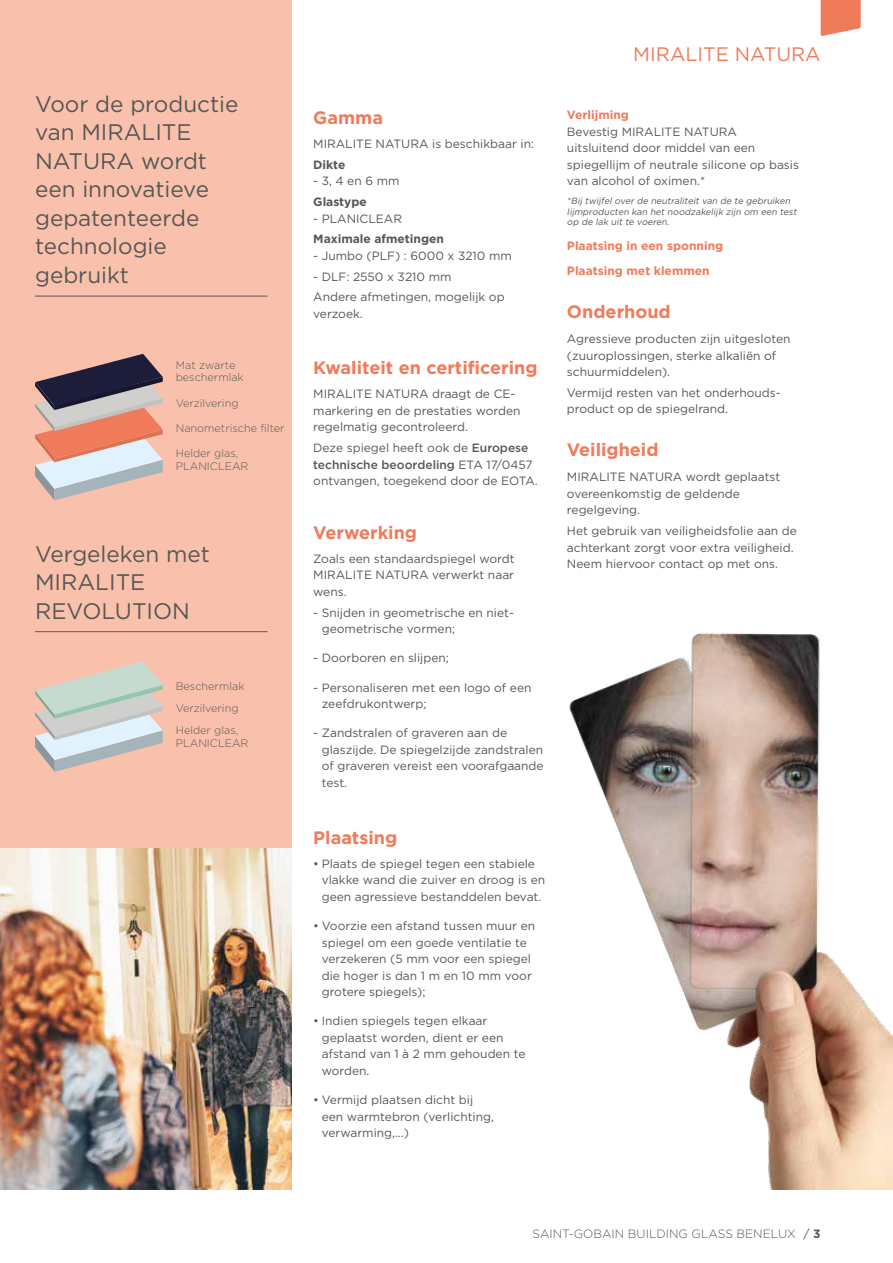
<style>
.page{position:relative;width:893px;height:1263px;background:#fff}
.page>*{position:absolute;margin:0;border:0;box-sizing:border-box;transform-origin:0 0}
.t1{font:22.5px/28.5px "Gotham";color:#575756}
.t2{font:19.5px "Gotham";color:#ef7b5b}
.t3{font:700 18px "Gotham";color:#ef7b5b}
.t4{font:12px/16.5px "Gotham";color:#575756}
.t5{font:700 12px/25px "Gotham";color:#ef7b5b}
.t6{font:300 12px "Gotham";color:#575756}
.t7{font:700 12px "Gotham";color:#575756}
.t8{font:300 10.95px/22.4px "Gotham";color:#575756}
.t9{font:italic 9px/10.5px "Gotham";color:#575756}
.s1{font-weight:500}
.s2{font-weight:400}
.s3{font-weight:700}
</style>
<div class="page">
<svg style="left:821px;top:0;width:40px;height:36px"></svg>
<div style="left:0;top:0;width:292px;height:1189px;background:#f9c1ab"></div>
<hr style="left:35px;top:296px;width:233px;height:1px;background:#575756">
<hr style="left:35px;top:631px;width:233px;height:1px;background:#575756">
<img style="left:569px;top:633px;width:324px;height:556px">
<img style="left:0;top:848px;width:292px;height:341px">
<svg style="left:35px;top:354px;width:128px;height:146px"></svg>
<svg style="left:35px;top:661px;width:128px;height:111px"></svg>
<h1 class="t1" style="left:35px;top:89px;width:205px">Voor de productie van MIRALITE<br>NATURA wordt een innovatieve gepatenteerde technologie gebruikt</h1>
<p class="t8" style="left:176px;top:359px;width:69px;line-height:12.5px">Mat zwarte beschermlak</p>
<p class="t8" style="left:176px;top:391px;width:64px">Verzilvering</p>
<p class="t8" style="left:176px;top:417px;width:110px">Nanometrische filter</p>
<p class="t8" style="left:176px;top:447px;width:74px;line-height:12.5px">Helder glas,<br>PLANICLEAR</p>
<h1 class="t1" style="left:35px;top:539px;width:176px">Vergeleken met<br>MIRALITE<br>REVOLUTION</h1>
<p class="t8" style="left:176px;top:675px;width:70px">Beschermlak<br>Verzilvering<br>Helder glas,</p>
<p class="t8" style="left:176px;top:732px;width:74px">PLANICLEAR</p>
<h2 class="t2" style="left:633px;top:43px;width:189px">MIRALITE NATURA</h2>
<h3 class="t3" style="left:313px;top:106px;width:71px">Gamma</h3>
<p class="t5" style="left:567px;top:102px;width:64px">Verlijming</p>
<p class="t4" style="left:567px;top:123px;width:234px">Bevestig MIRALITE NATURA uitsluitend door middel van een spiegellijm of neutrale silicone op basis van alcohol of oximen.*</p>
<p class="t9" style="left:567px;top:195px;width:233px">*Bij twijfel over de neutraliteit van de te gebruiken lij mproducten kan het noodzakelij k zij n om een test op de lak uit te voeren.</p>
<p class="t5" style="left:567px;top:233px;width:158px">Plaatsing in een sponning<br>Plaatsing met klemmen</p>
<h3 class="t3" style="left:567px;top:300px;width:105px">Onderhoud</h3>
<p class="t4" style="left:567px;top:330px;width:225px">Agressieve producten zijn uitgesloten (zuuroplossingen, sterke alkaliën of schuurmiddelen).</p>
<p class="t4" style="left:567px;top:384px;width:215px">Vermijd resten van het onderhouds&shy;product op de spiegelrand.</p>
<h3 class="t3" style="left:567px;top:438px;width:93px">Veiligheid</h3>
<p class="t4" style="left:567px;top:469px;width:215px">MIRALITE NATURA wordt geplaatst overeenkomstig de geldende regelgeving.</p>
<p class="t4" style="left:567px;top:522px;width:232px">Het gebruik van veiligheidsfolie aan de achterkant zorgt voor extra veiligheid.<br>Neem hiervoor contact op met ons.</p>
<p class="t4" style="left:313px;top:135px;width:222px">MIRALITE NATURA is beschikbaar in:</p>
<p class="t7" style="left:313px;top:157px;width:34px">Dikte</p>
<p class="t4" style="left:313px;top:173px;width:88px">- 3, 4 en 6 mm</p>
<p class="t7" style="left:313px;top:194px;width:55px">Glastype</p>
<p class="t4" style="left:313px;top:210px;width:90px">- PLANICLEAR</p>
<p class="t7" style="left:313px;top:231px;width:132px">Maximale afmetingen</p>
<p class="t4" style="left:313px;top:247px;width:200px">- Jumbo (PLF) : 6000 x 3210 mm</p>
<p class="t4" style="left:313px;top:266px;width:193px;line-height:20.7px">- DLF: 2550 x 3210 mm<br>Andere afmetingen, mogelijk op</p>
<p class="t4" style="left:313px;top:305px;width:51px">verzoek.</p>
<h3 class="t3" style="left:313px;top:356px;width:226px">Kwaliteit en certificering</h3>
<p class="t4" style="left:313px;top:386px;width:209px">MIRALITE NATURA draagt de CE&shy;markering en de prestaties worden regelmatig gecontroleerd.</p>
<p class="t4" style="left:313px;top:439px;width:226px">Deze spiegel heeft ook de <span class="s1">Europese technische beoordeling</span> ETA 17/0457 ontvangen, toegekend door de EOTA.</p>
<h3 class="t3" style="left:313px;top:520px;width:105px">Verwerking</h3>
<p class="t4" style="left:313px;top:550px;width:203px;text-align:justify">Zoals een standaardspiegel wordt MIRALITE NATURA verwerkt naar wens.</p>
<p class="t4" style="left:322px;top:604px;width:194px;text-indent:-9px">- Snijden in geometrische en niet&shy;geometrische vormen;</p>
<p class="t4" style="left:313px;top:650px;width:137px">- Doorboren en slijpen;</p>
<p class="t4" style="left:322px;top:679px;width:211px;text-indent:-9px">- Personaliseren met een logo of een zeefdrukontwerp;</p>
<p class="t4" style="left:322px;top:725px;width:223px;text-indent:-9px">- Zandstralen of graveren aan de glaszijde. De spiegelzijde zandstralen of graveren vereist een voorafgaande test.</p>
<h3 class="t3" style="left:313px;top:825px;width:85px">Plaatsing</h3>
<p class="t4" style="left:322px;top:855px;width:225px;text-indent:-9px">• Plaats de spiegel tegen een stabiele vlakke wand die zuiver en droog is en geen agressieve bestanddelen bevat.</p>
<p class="t4" style="left:322px;top:917px;width:215px;text-indent:-9px">• Voorzie een afstand tussen muur en spiegel om een goede ventilatie te verzekeren (5 mm voor een spiegel die hoger is dan 1 m en 10 mm voor grotere spiegels);</p>
<p class="t4" style="left:322px;top:1013px;width:205px;text-indent:-9px">• Indien spiegels tegen elkaar geplaatst worden, dient er een afstand van 1 à 2 mm gehouden te worden.</p>
<p class="t4" style="left:322px;top:1091px;width:174px;text-indent:-9px">• Vermijd plaatsen dicht bij een warmtebron (verlichting, verwarming,…)</p>
<p class="t6" style="left:532px;top:1227px;width:290px">SAINT-GOBAIN BUILDING GLASS BENELUX <span class="s2">/</span> <span class="s3">3</span></p>
</div>
